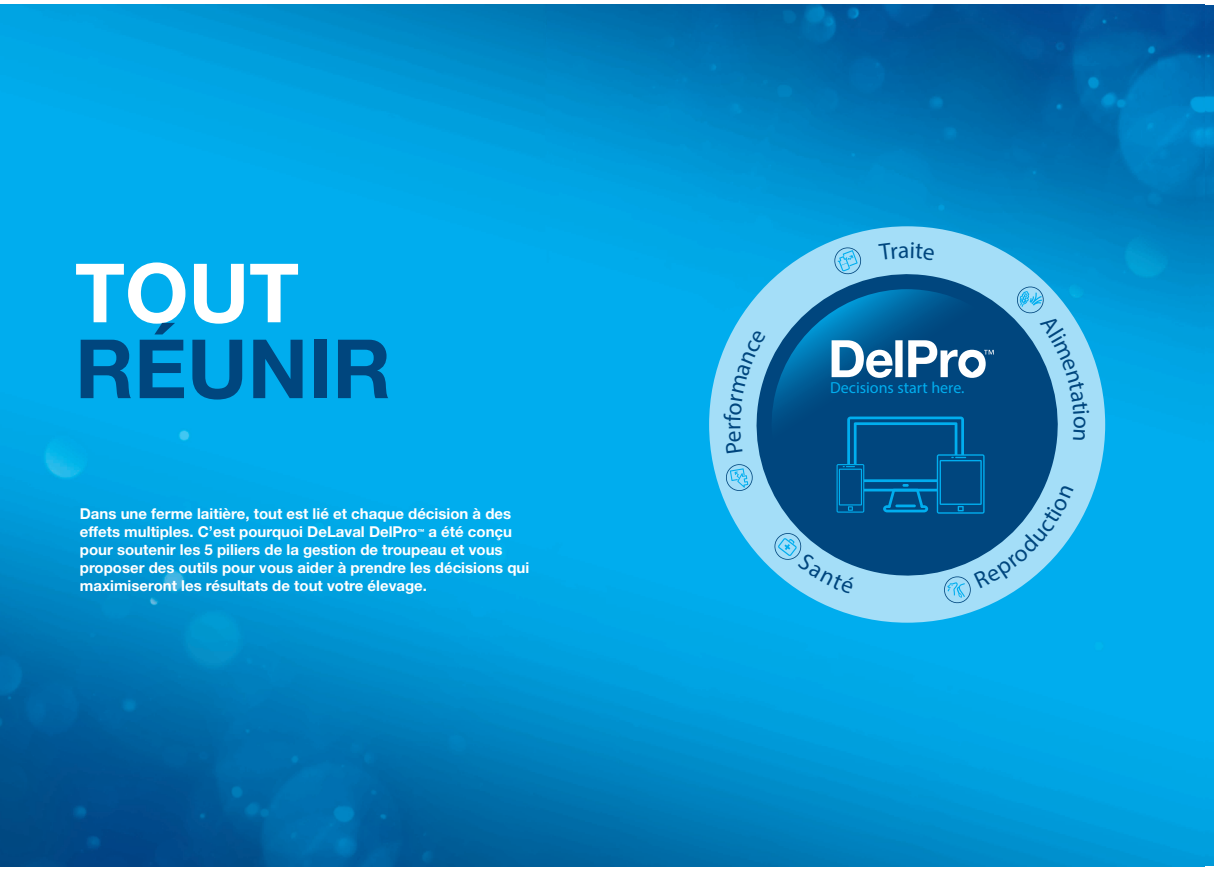
<style>
.page{position:relative;width:1219px;height:871px;background:#fff}
.page>*{position:absolute;margin:0;border:0;box-sizing:border-box;transform-origin:0 0}
.t1{font:700 81.8px "Helvetica Neue LT Std";color:#00467e}
.t2{font:700 81.8px "Helvetica Neue LT Std";color:#fff}
.t3{font:700 23.5px "Helvetica";color:#00467e}
.t4{font:700 16px "Helvetica";color:#00aeef}
.t5{font:700 15px/18px "Helvetica Neue LT Std";color:#fff}
</style>
<div class="page">
<img style="left:0;top:4px;width:1205px;height:862px">
<div style="left:709px;top:226px;width:396px;height:396px;background:#a4def8;border-radius:50%"></div>
<svg style="left:741px;top:258px;width:332px;height:333px"></svg>
<svg style="left:757px;top:289px;width:16px;height:285px"></svg>
<svg style="left:726px;top:463px;width:28px;height:29px"></svg>
<svg style="left:833px;top:247px;width:30px;height:29px"></svg>
<svg style="left:878px;top:258px;width:56px;height:2px"></svg>
<svg style="left:741px;top:430px;width:2px;height:23px"></svg>
<svg style="left:724px;top:330px;width:42px;height:91px"></svg>
<svg style="left:773px;top:285px;width:316px;height:319px"></svg>
<h1 class="t2" style="left:75px;top:242px;width:226px">TOUT</h1>
<h1 class="t1" style="left:75px;top:318px;width:318px">RÉUNIR</h1>
<p class="t5" style="left:80px;top:504px;width:451px">Dans une ferme laitière, tout est lié et chaque décision à des effets multiples. C’est pourquoi DeLaval DelPro<sup>™</sup> a été conçu pour soutenir les 5 piliers de la gestion de troupeau et vous proposer des outils pour vous aider à prendre les décisions qui maximiseront les résultats de tout votre élevage.</p>
<h2 class="t3" style="left:718px;top:430px;width:9px;rotate:-90deg">r</h2>
<p class="t4" style="left:830px;top:378px;width:136px">Decisions start here.</p>
</div>
